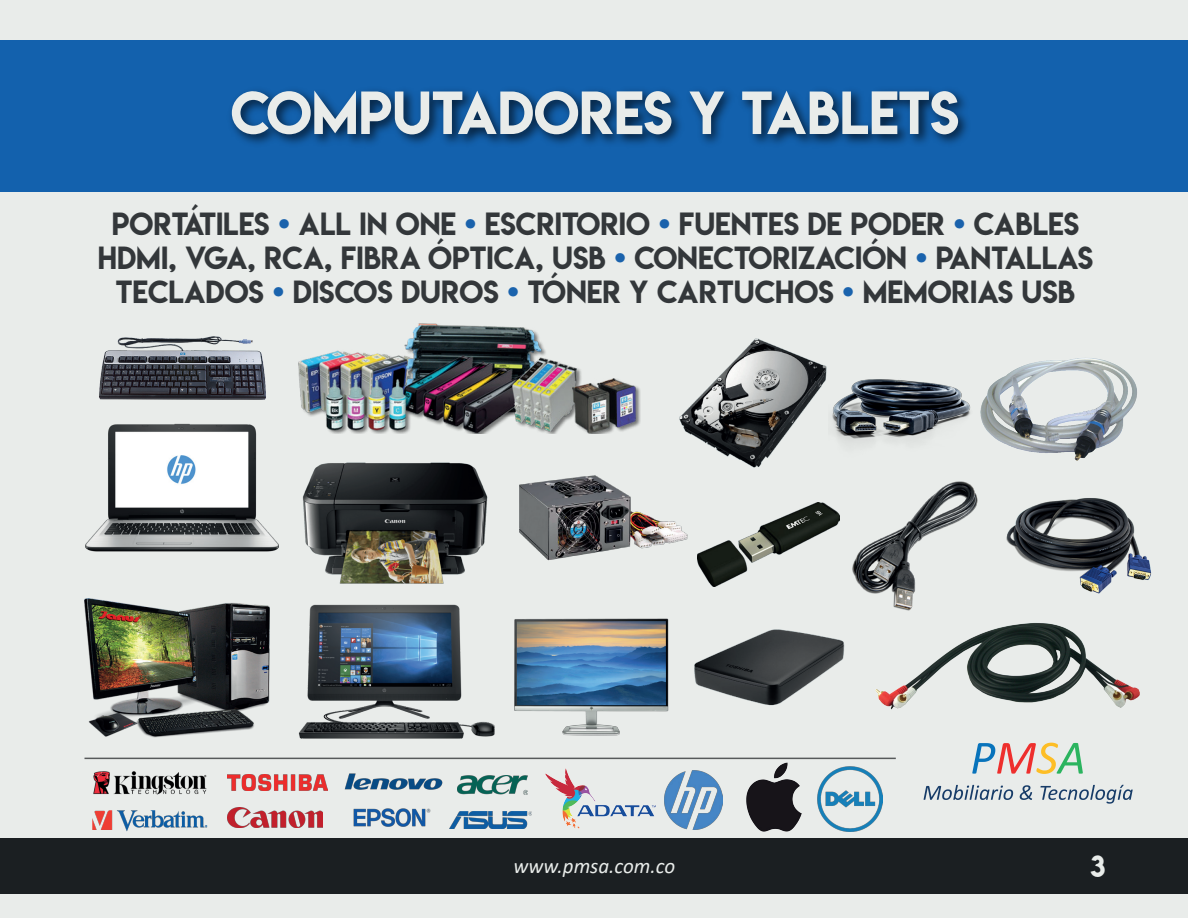
<style>
.page{position:relative;width:1188px;height:918px;background:#fff}
.page>*{position:absolute;margin:0;border:0;box-sizing:border-box;transform-origin:0 0}
.t1{font:54px "Lemon Milk";color:#e9ecea}
.t2{font:28.5px/34.2px "Lemon Milk";color:#33373a;text-align:center}
.t3{font:27px "Lemon Milk";color:#e9ecea}
.t4{font:italic 21px "Calibri";color:#e9ecea}
.s1{color:#1a62ac}
.s2{color:#1a63ad}
</style>
<div class="page">
<div style="left:0;top:1px;width:1188px;height:917px;background:#e9ecea"></div>
<div style="left:0;top:838px;width:1188px;height:56px;background:#1b1f22"></div>
<div style="left:1px;top:41px;width:1187px;height:151px;background:#1361ad"></div>
<img style="left:231px;top:89px;width:737px;height:55px">
<svg style="left:972px;top:743px;width:111px;height:31px"></svg>
<svg style="left:924px;top:785px;width:89px;height:15px"></svg>
<svg style="left:1020px;top:785px;width:12px;height:15px"></svg>
<svg style="left:1040px;top:785px;width:93px;height:19px"></svg>
<hr style="left:85px;top:758px;width:811px;height:1px;background:#575a5b">
<img style="left:457px;top:775px;width:70px;height:19px">
<img style="left:545px;top:769px;width:111px;height:59px">
<img style="left:695px;top:757px;width:158px;height:75px">
<img style="left:449px;top:812px;width:82px;height:16px">
<img style="left:228px;top:808px;width:94px;height:19px">
<img style="left:818px;top:767px;width:64px;height:64px">
<img style="left:353px;top:819px;width:73px;height:8px">
<img style="left:664px;top:771px;width:59px;height:58px">
<img style="left:93px;top:772px;width:114px;height:23px">
<img style="left:342px;top:757px;width:104px;height:62px">
<img style="left:92px;top:810px;width:116px;height:22px">
<img style="left:228px;top:775px;width:99px;height:15px">
<img style="left:694px;top:629px;width:151px;height:77px">
<img style="left:99px;top:336px;width:167px;height:64px">
<img style="left:298px;top:604px;width:193px;height:135px">
<img style="left:980px;top:358px;width:157px;height:103px">
<img style="left:835px;top:379px;width:136px;height:64px">
<img style="left:1006px;top:498px;width:146px;height:96px">
<img style="left:298px;top:323px;width:342px;height:111px">
<img style="left:85px;top:598px;width:184px;height:162px">
<img style="left:679px;top:338px;width:156px;height:130px">
<img style="left:519px;top:475px;width:169px;height:86px">
<img style="left:491px;top:618px;width:178px;height:119px">
<img style="left:85px;top:423px;width:194px;height:129px">
<img style="left:875px;top:623px;width:265px;height:87px">
<img style="left:852px;top:481px;width:126px;height:130px">
<img style="left:698px;top:502px;width:142px;height:84px">
<img style="left:302px;top:462px;width:186px;height:122px">
<h1 class="t1" style="left:231px;top:74px;width:730px">COMPUTADORES Y TABLETS</h1>
<p class="t2" style="left:98px;top:206px;width:997px">PORTÁTILES <span class="s1">]</span> ALL IN ONE <span class="s1">]</span> ESCRITORIO <span class="s1">]</span> FUENTES DE PODER <span class="s1">]</span> CABLES<br>HDMI, VGA, RCA, FIBRA ÓPTICA, USB <span class="s1">]</span> CONECTORIZACIÓN <span class="s2">]</span> PANTALLAS<br>TECLADOS <span class="s2">]</span> DISCOS DUROS <span class="s2">]</span> TÓNER Y CARTUCHOS <span class="s2">]</span> MEMORIAS USB</p>
<p class="t4" style="left:513px;top:851px;width:163px">www.pmsa.com.co</p>
<p class="t3" style="left:1090px;top:847px;width:17px">3</p>
</div>
